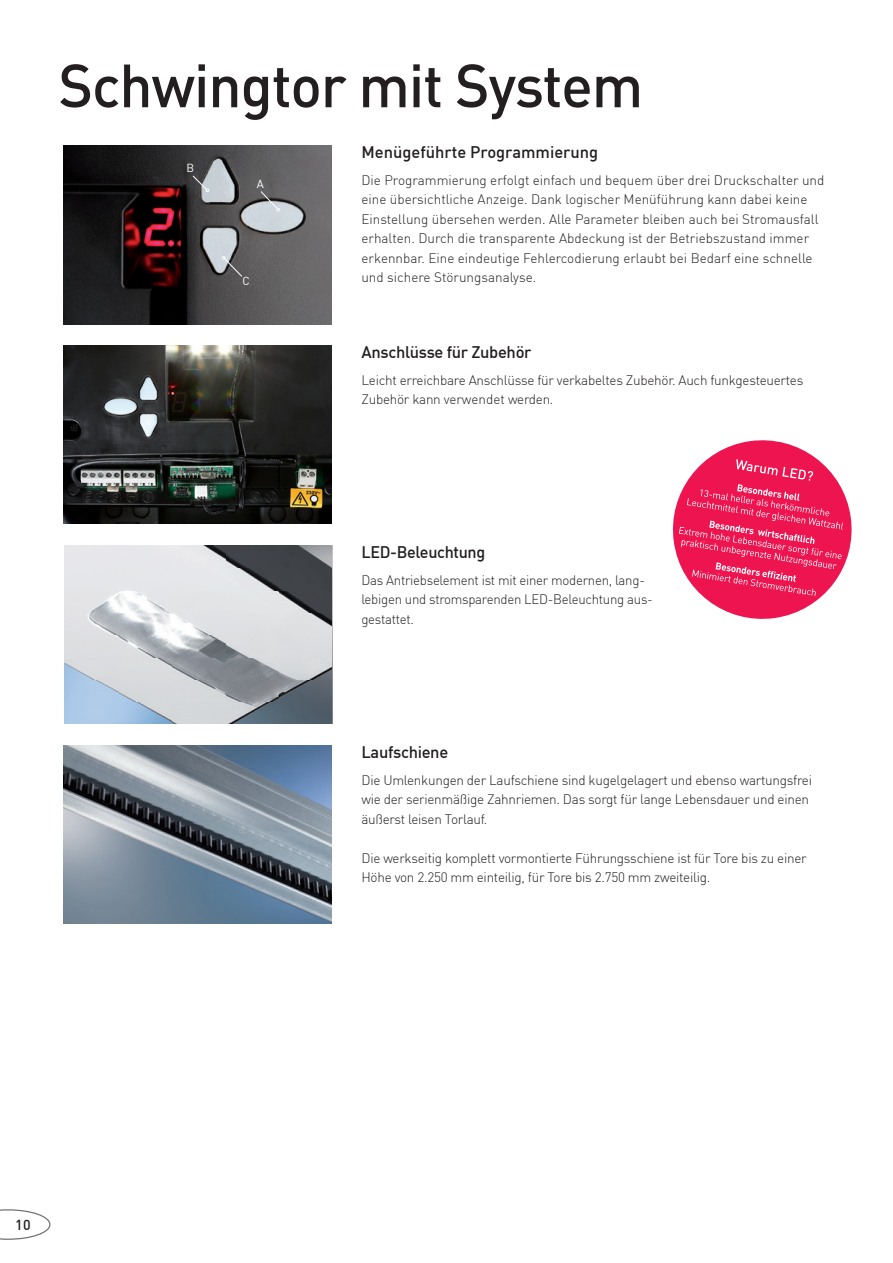
<style>
.page{position:relative;width:893px;height:1263px;background:#fff}
.page>*{position:absolute;margin:0;border:0;box-sizing:border-box;transform-origin:0 0}
.t1{font:500 60px "DIN";letter-spacing:-.02em;color:#231f20}
.t2{font:500 16.5px "DIN";letter-spacing:-.02em;color:#231f20}
.t3{font:500 16.5px "DIN";color:#231f20}
.t4{font:500 14.25px "DIN";color:#231f20}
.t5{font:300 13.5px/19.5px "DIN";letter-spacing:-.02em;color:#231f20}
.t6{font:300 13.5px/19.5px "DIN";color:#231f20}
.t7{font:11.55px "DIN";color:#fff}
</style>
<div class="page">
<img style="left:64px;top:745px;width:268px;height:179px">
<svg style="left:673px;top:440px;width:179px;height:179px"></svg>
<svg style="left:0;top:1209px;width:51px;height:31px"></svg>
<img style="left:65px;top:545px;width:267px;height:179px">
<img style="left:64px;top:145px;width:268px;height:179px">
<svg style="left:222px;top:256px;width:21px;height:21px"></svg>
<svg style="left:260px;top:191px;width:20px;height:20px"></svg>
<svg style="left:192px;top:175px;width:17px;height:17px"></svg>
<img style="left:64px;top:345px;width:268px;height:179px">
<h1 class="t1" style="left:58px;top:47px;width:586px">Schwingtor mit System</h1>
<p class="t7" style="left:186px;top:161px;width:9px">B</p>
<p class="t7" style="left:257px;top:177px;width:9px">A</p>
<p class="t7" style="left:242px;top:274px;width:9px">C</p>
<p class="t3" style="left:361px;top:141px;width:238px">Menügeführte Programmierung</p>
<p class="t6" style="left:361px;top:170px;width:464px">Die Programmierung erfolgt einfach und bequem über drei Druckschalter und eine übersichtliche Anzeige. Dank logischer Menüführung kann dabei keine Einstellung übersehen werden. Alle Parameter bleiben auch bei Stromausfall erhalten. Durch die transparente Abdeckung ist der Betriebszustand immer erkennbar. Eine eindeutige Fehlercodierung erlaubt bei Bedarf eine schnelle und sichere Störungsanalyse.</p>
<p class="t2" style="left:361px;top:341px;width:171px">Anschlüsse für Zubehör</p>
<p class="t5" style="left:361px;top:370px;width:443px">Leicht erreichbare Anschlüsse für verkabeltes Zubehör. Auch funkgesteuertes<br>Zubehör kann verwendet werden.</p>
<p class="t2" style="left:361px;top:541px;width:125px">LED-Beleuchtung</p>
<p class="t5" style="left:361px;top:570px;width:293px">Das Antriebselement ist mit einer modernen, lang&shy;lebigen und stromsparenden LED-Beleuchtung aus&shy;gestattet.</p>
<p class="t2" style="left:361px;top:741px;width:88px">Laufschiene</p>
<p class="t5" style="left:361px;top:770px;width:452px">Die Umlenkungen der Laufschiene sind kugelgelagert und ebenso wartungsfrei wie der serienmäßige Zahnriemen. Das sorgt für lange Lebensdauer und einen äußerst leisen Torlauf.</p>
<p class="t5" style="left:361px;top:848px;width:447px">Die werkseitig komplett vormontierte Führungsschiene ist für Tore bis zu einer<br>Höhe von 2.250 mm einteilig, für Tore bis 2.750 mm zweiteilig.</p>
<p class="t4" style="left:15px;top:1215px;width:17px">10</p>
</div>
